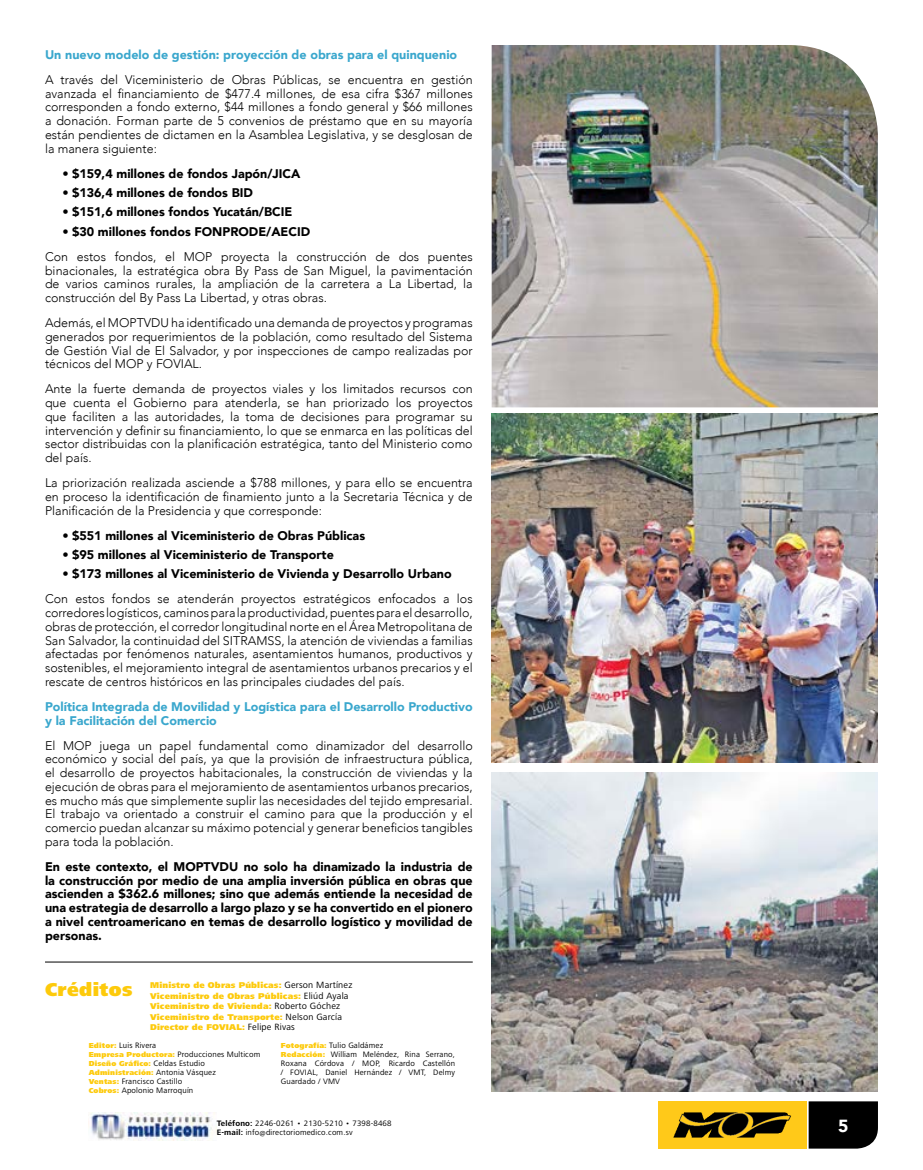
<style>
.page{position:relative;width:923px;height:1170px;background:#fff}
.page>*{position:absolute;margin:0;border:0;box-sizing:border-box;transform-origin:0 0}
.t1{font:900 19.38px "Frutiger Next LT";letter-spacing:.02em;color:#fdca0b}
.t2{font:900 17.5px "Avenir";color:#fff}
.t3{font:300 12.5px/13.8px "Avenir";color:#000;text-align:justify}
.t4{font:900 12.5px/13.8px "Avenir";color:#000;text-align:justify}
.t5{font:900 12.5px/13.8px "Avenir";color:#3aa7cd}
.t6{font:900 8.62px/10.4px "Frutiger Next LT";letter-spacing:.02em;color:#fdca0b}
.t7{font:8.12px/9px "Frutiger Next LT";letter-spacing:.02em;color:#000}
.t8{font:900 7.5px/9px "Frutiger Next LT";letter-spacing:.02em;color:#fdca0b}
.s1{font-weight:300}
.s2{font-weight:900}
.s3{font-weight:400;font-size:9.38px;color:#000}
.s4{font-weight:900;font-size:7.5px;color:#fdca0b}
.s5{font-weight:400;font-size:8.12px;color:#000}
.s6{font-weight:700}
</style>
<div class="page">
<img style="left:659px;top:1101px;width:147px;height:48px">
<svg style="left:808px;top:1101px;width:70px;height:48px;background:#0d0d0d"></svg>
<img style="left:491px;top:45px;width:387px;height:362px">
<img style="left:491px;top:414px;width:387px;height:348px">
<img style="left:491px;top:772px;width:387px;height:319px">
<hr style="left:45px;top:962px;width:427px;height:1px;background:#000">
<img style="left:90px;top:1112px;width:127px;height:29px">
<p class="t5" style="left:45px;top:47px;width:413px">Un nuevo modelo de gestión: proyección de obras para el quinquenio</p>
<p class="t3" style="left:45px;top:73px;width:429px">A través del Viceministerio de Obras Públicas, se encuentra en gestión avanzada el financiamiento de $477.4 millones, de esa cifra $367 millones corresponden a fondo externo, $44 millones a fondo general y $66 millones a donación. Forman parte de 5 convenios de préstamo que en su mayoría están pendientes de dictamen en la Asamblea Legislativa, y se desglosan de la manera siguiente:</p>
<p class="t4" style="left:62px;top:166px;width:239px"><span class="s1">•</span> $159,4 millones de fondos Japón/JICA</p>
<p class="t4" style="left:62px;top:185px;width:192px"><span class="s1">•</span> $136,4 millones de fondos BID</p>
<p class="t4" style="left:62px;top:205px;width:231px"><span class="s1">•</span> $151,6 millones fondos Yucatán/BCIE</p>
<p class="t3" style="left:45px;top:219px;width:429px;line-height:25px;text-indent:18px">• <span class="s2">$30 millones fondos FONPRODE/AECID<br></span>Con estos fondos, el MOP proyecta la construcción de dos puentes</p>
<p class="t3" style="left:45px;top:263px;width:429px">binacionales, la estratégica obra By Pass de San Miguel, la pavimentación de varios caminos rurales, la ampliación de la carretera a La Libertad, la construcción del By Pass La Libertad, y otras obras.</p>
<p class="t3" style="left:45px;top:316px;width:429px">Además, el MOPTVDU ha identificado una demanda de proyectos y programas generados por requerimientos de la población, como resultado del Sistema de Gestión Vial de El Salvador, y por inspecciones de campo realizadas por técnicos del MOP y FOVIAL.</p>
<p class="t3" style="left:45px;top:382px;width:429px">Ante la fuerte demanda de proyectos viales y los limitados recursos con que cuenta el Gobierno para atenderla, se han priorizado los proyectos que faciliten a las autoridades, la toma de decisiones para programar su intervención y definir su financiamiento, lo que se enmarca en las políticas del sector distribuidas con la planificación estratégica, tanto del Ministerio como del país.</p>
<p class="t3" style="left:45px;top:476px;width:429px">La priorización realizada asciende a $788 millones, y para ello se encuentra en proceso la identificación de finamiento junto a la Secretaria Técnica y de Planificación de la Presidencia y que corresponde:</p>
<p class="t4" style="left:62px;top:528px;width:304px"><span class="s1">•</span> $551 millones al Viceministerio de Obras Públicas</p>
<p class="t4" style="left:62px;top:547px;width:273px"><span class="s1">•</span> $95 millones al Viceministerio de Transporte</p>
<p class="t3" style="left:45px;top:561px;width:429px;line-height:25px;text-align:center">• <span class="s2">$173 millones al Viceministerio de Vivienda y Desarrollo Urbano<br></span>Con estos fondos se atenderán proyectos estratégicos enfocados a los</p>
<p class="t3" style="left:45px;top:606px;width:429px">corredores logísticos, caminos para la productividad, puentes para el desarrollo, obras de protección, el corredor longitudinal norte en el Área Metropolitana de San Salvador, la continuidad del SITRAMSS, la atención de viviendas a familias afectadas por fenómenos naturales, asentamientos humanos, productivos y sostenibles, el mejoramiento integral de asentamientos urbanos precarios y el rescate de centros históricos en las principales ciudades del país.</p>
<p class="t5" style="left:45px;top:699px;width:429px">Política Integrada de Movilidad y Logística para el Desarrollo Productivo y la Facilitación del Comercio</p>
<p class="t3" style="left:45px;top:738px;width:429px">El MOP juega un papel fundamental como dinamizador del desarrollo económico y social del país, ya que la provisión de infraestructura pública, el desarrollo de proyectos habitacionales, la construcción de viviendas y la ejecución de obras para el mejoramiento de asentamientos urbanos precarios, es mucho más que simplemente suplir las necesidades del tejido empresarial.<br>El trabajo va orientado a construir el camino para que la producción y el comercio puedan alcanzar su máximo potencial y generar beneficios tangibles para toda la población.</p>
<p class="t4" style="left:45px;top:859px;width:429px">En este contexto, el MOPTVDU no solo ha dinamizado la industria de la construcción por medio de una amplia inversión pública en obras que ascienden a $362.6 millones; sino que además entiende la necesidad de una estrategia de desarrollo a largo plazo y se ha convertido en el pionero a nivel centroamericano en temas de desarrollo logístico y movilidad de personas.</p>
<h1 class="t1" style="left:45px;top:979px;width:89px">Créditos</h1>
<p class="t6" style="left:150px;top:980px;width:204px">Ministro de Obras Públicas: <span class="s3">Gerson Martínez </span>Viceministro de Obras Públicas: <span class="s3">Eliúd Ayala </span>Viceministro de Vivienda: <span class="s3">Roberto Góchez </span>Viceministro de Transporte: <span class="s3">Nelson García </span>Director de FOVIAL: <span class="s3">Felipe Rivas</span></p>
<p class="t7" style="left:89px;top:1041px;width:173px"><span class="s4">Editor:</span> Luis Rivera<br><span class="s4">Empresa Productora:</span> Producciones Multicom</p>
<p class="t8" style="left:89px;top:1059px;width:128px">Diseño Gráfico: <span class="s5">Celdas Estudio<br></span>Administración: <span class="s5">Antonia Vásquez</span></p>
<p class="t7" style="left:89px;top:1077px;width:106px"><span class="s4">Ventas:</span> Francisco Castillo<br><span class="s4">Cobros:</span> Apolonio Marroquín</p>
<p class="t7" style="left:281px;top:1041px;width:176px"><span class="s4">Fotografía:</span> Tulio Galdámez<br><span class="s4">Redacción:</span> William Meléndez, Rina Serrano, Roxana Córdova / MOP, Ricardo Castellón / FOVIAL, Daniel Hernández / VMT, Delmy Guardado / VMV</p>
<p class="t7" style="left:217px;top:1119px;width:176px"><span class="s6">Teléfono:</span> 2246-0261 • 2130-5210 • 7398-8468<br><span class="s6">E-mail:</span> info@directoriomedico.com.sv</p>
<h2 class="t2" style="left:838px;top:1111px;width:12px">5</h2>
</div>
